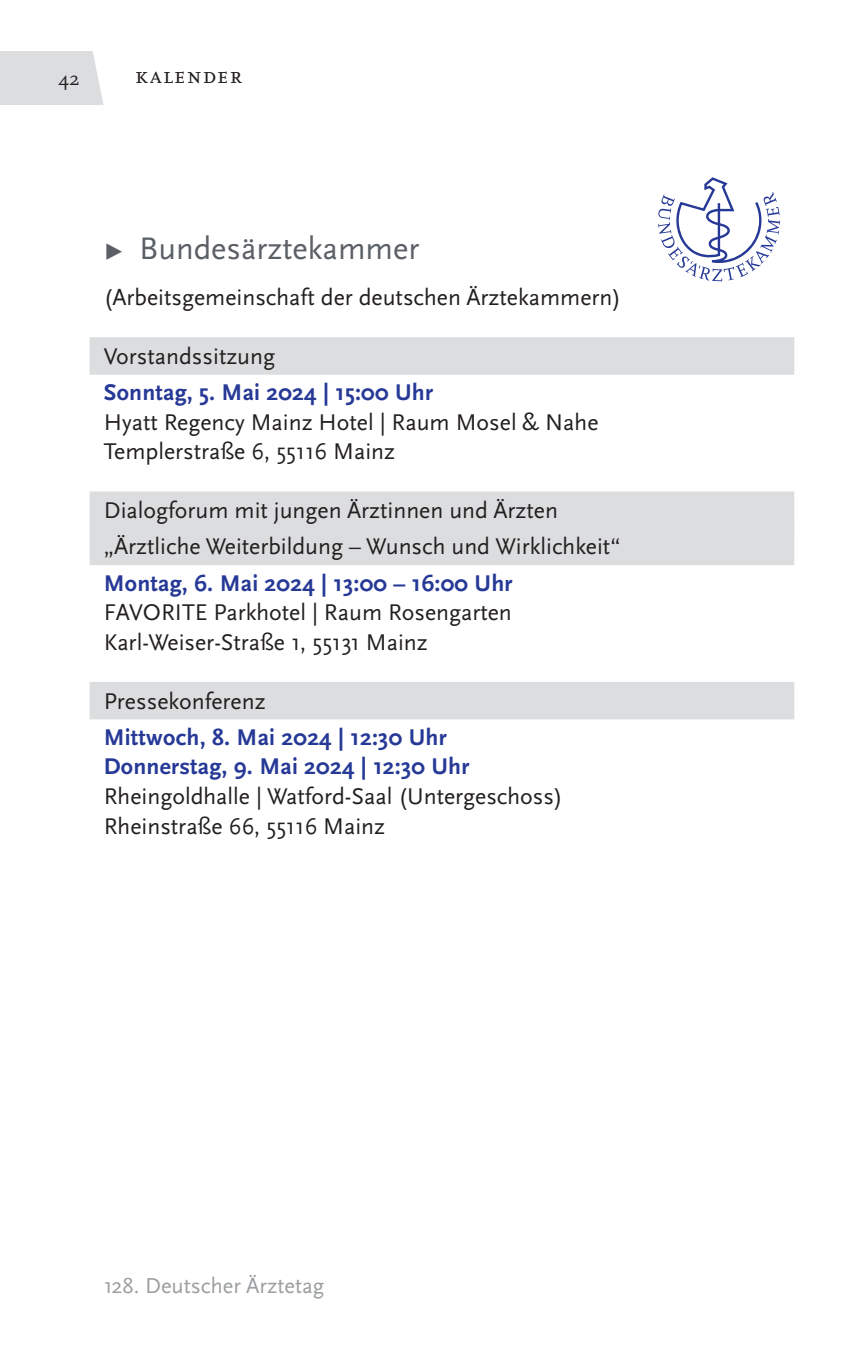
<style>
.page{position:relative;width:851px;height:1347px;background:#fff}
.page>*{position:absolute;margin:0;border:0;box-sizing:border-box;transform-origin:0 0}
.Headline_Grau{font:32.5px "Scala Sans Pro";color:#5b5f66}
.Copytext{font:23.75px "Scala Sans Pro";color:#231f20}
.Text_im_grauen_Balken_Kopie_2{font:23.75px "Scala Sans Pro";color:#231f20}
.Copytext_Bold_Blau{font:700 23.75px "Scala Sans Pro";letter-spacing:.01em;color:#263996}
.Seiteninfohead{font:23.75px "Scala Pro";letter-spacing:.05em;color:#231f20}
.t1{font:22.5px "Scala Sans Pro";color:#9c9fa1}
.t2{font:20px "Scala Pro";color:#231f20}
</style>
<div class="page">
<div style="left:0;top:51px;width:104px;height:54px;background:#dcdddf"></div>
<svg style="left:93px;top:51px;width:11px;height:54px"></svg>
<div style="left:90px;top:337px;width:704px;height:38px;background:#dcdddf"></div>
<div style="left:90px;top:491px;width:704px;height:38px;background:#dcdddf"></div>
<div style="left:90px;top:527px;width:704px;height:38px;background:#dcdddf"></div>
<div style="left:90px;top:682px;width:704px;height:37px;background:#dcdddf"></div>
<svg style="left:658px;top:177px;width:122px;height:104px"></svg>
<p class="t2" style="left:58px;top:67px;width:23px">42</p>
<p class="Seiteninfohead" style="left:135px;top:62px;width:109px">kalender</p>
<p class="Headline_Grau" style="left:104px;top:230px;width:317px">▸ Bundesärztekammer</p>
<p class="Copytext" style="left:104px;top:284px;width:519px">(Arbeitsgemeinschaft der deutschen Ärztekammern)</p>
<p class="Text_im_grauen_Balken_Kopie_2" style="left:104px;top:343px;width:173px">Vorstandssitzung</p>
<p class="Copytext_Bold_Blau" style="left:104px;top:379px;width:331px">Sonntag, 5. Mai 2024 | 15:00 Uhr</p>
<p class="Copytext" style="left:104px;top:408px;width:496px">Hyatt Regency Mainz Hotel | Raum Mosel &amp; Nahe</p>
<p class="Copytext" style="left:104px;top:438px;width:293px">Templerstraße 6, 55116 Mainz</p>
<p class="Text_im_grauen_Balken_Kopie_2" style="left:104px;top:497px;width:455px">Dialogforum mit jungen Ärztinnen und Ärzten</p>
<p class="Text_im_grauen_Balken_Kopie_2" style="left:104px;top:533px;width:518px">„Ärztliche Weiterbildung – Wunsch und Wirklichkeit“</p>
<p class="Copytext_Bold_Blau" style="left:104px;top:569px;width:410px">Montag, 6. Mai 2024 | 13:00 – 16:00 Uhr</p>
<p class="Copytext" style="left:104px;top:599px;width:409px">FAVORITE Parkhotel | Raum Rosengarten</p>
<p class="Copytext" style="left:104px;top:628px;width:325px">Karl-Weiser-Straße 1, 55131 Mainz</p>
<p class="Text_im_grauen_Balken_Kopie_2" style="left:104px;top:687px;width:163px">Pressekonferenz</p>
<p class="Copytext_Bold_Blau" style="left:104px;top:723px;width:344px">Mittwoch, 8. Mai 2024 | 12:30 Uhr</p>
<p class="Copytext_Bold_Blau" style="left:104px;top:753px;width:367px">Donnerstag, 9. Mai 2024 | 12:30 Uhr</p>
<p class="Copytext" style="left:104px;top:782px;width:460px">Rheingoldhalle | Watford-Saal (Untergeschoss)</p>
<p class="Copytext" style="left:104px;top:812px;width:283px">Rheinstraße 66, 55116 Mainz</p>
<p class="t1" style="left:104px;top:1272px;width:222px">128. Deutscher Ärztetag</p>
</div>
